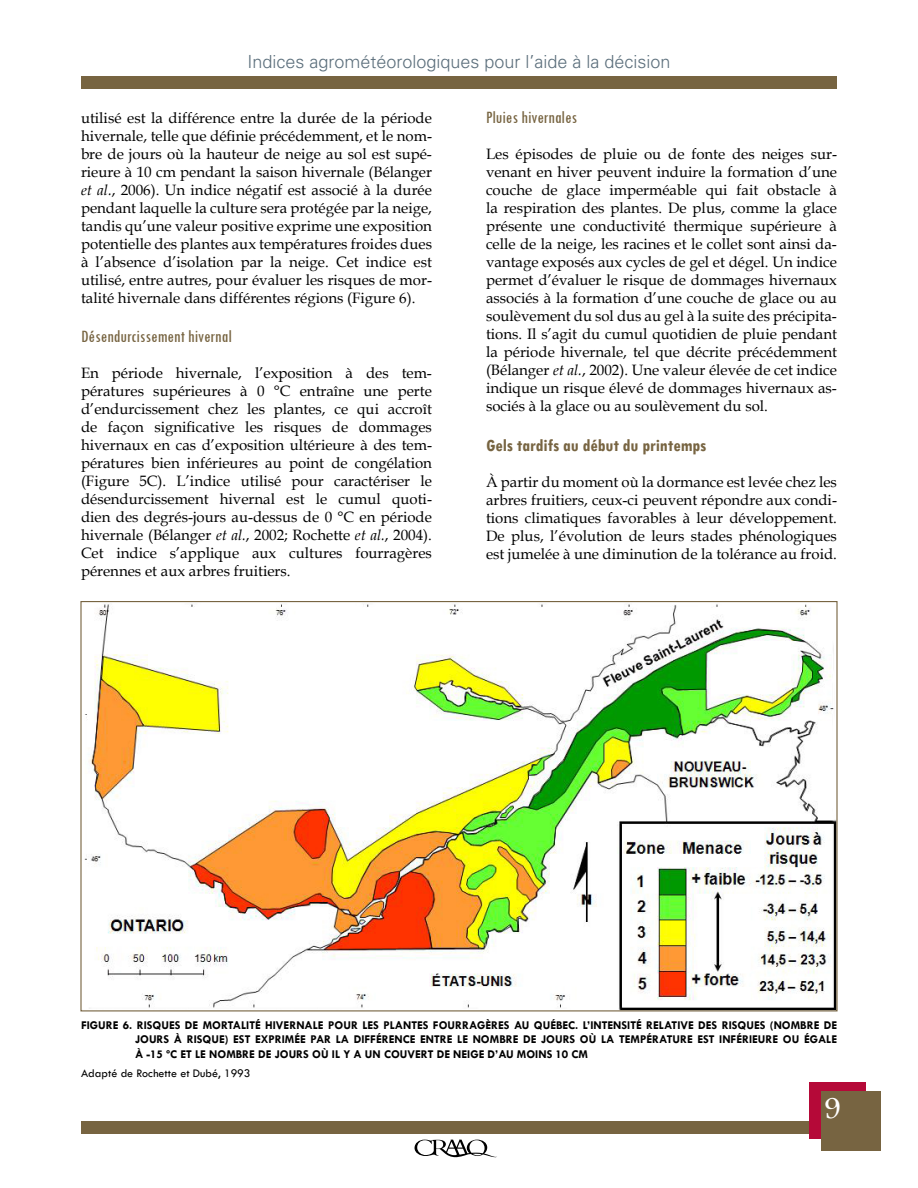
<style>
.page{position:relative;width:918px;height:1188px;background:#fff}
.page>*{position:absolute;margin:0;border:0;box-sizing:border-box;transform-origin:0 0}
.t1{font:31.5px "Footlight MT Light";color:#fff}
.t2{font:300 18px "Univers";color:#5c6f7c}
.t3{font:condensed 18px "Tw Cen";color:#776441}
.t4{font:700 condensed 18px "Tw Cen";color:#776441}
.t5{font:15px/18px "Book Antiqua";color:#000;text-align:justify}
.t6{font:700 12px/14.4px "Tw Cen";color:#000;text-align:justify}
.t7{font:12px "Tw Cen";color:#000}
.s1{font-style:italic}
</style>
<div class="page">
<div style="left:81px;top:76px;width:756px;height:13px;background:#776441"></div>
<div style="left:81px;top:1122px;width:756px;height:12px;background:#776441"></div>
<svg style="left:415px;top:1140px;width:82px;height:17px"></svg>
<div style="left:809px;top:1083px;width:56px;height:56px;background:#b50938"></div>
<div style="left:821px;top:1092px;width:59px;height:59px;background:#776441"></div>
<img style="left:84px;top:604px;width:752px;height:405px">
<p class="t2" style="left:247px;top:51px;width:425px">Indices agrométéorologiques pour l’aide à la décision</p>
<p class="t5" style="left:81px;top:108px;width:353px">utilisé est la différence entre la durée de la période hivernale, telle que définie précédemment, et le nom&shy;bre de jours où la hauteur de neige au sol est supé&shy;rieure à 10 cm pendant la saison hivernale (Bélanger <span class="s1">et al.</span>, 2006). Un indice négatif est associé à la durée pendant laquelle la culture sera protégée par la neige, tandis qu’une valeur positive exprime une exposition potentielle des plantes aux températures froides dues à l’absence d’isolation par la neige. Cet indice est utilisé, entre autres, pour évaluer les risques de mor&shy;talité hivernale dans différentes régions (Figure 6).</p>
<p class="t3" style="left:81px;top:326px;width:152px">Désendurcissement hivernal</p>
<p class="t5" style="left:81px;top:364px;width:353px">En période hivernale, l’exposition à des tem&shy;pératures supérieures à 0 °C entraîne une perte d’endurcissement chez les plantes, ce qui accroît de façon significative les risques de dommages hivernaux en cas d’exposition ultérieure à des tem&shy;pératures bien inférieures au point de congélation (Figure 5C). L’indice utilisé pour caractériser le désendurcissement hivernal est le cumul quoti&shy;dien des degrés-jours au-dessus de 0 °C en période hivernale (Bélanger <span class="s1">et al.</span>, 2002; Rochette <span class="s1">et al.</span>, 2004).<br>Cet indice s’applique aux cultures fourragères pérennes et aux arbres fruitiers.</p>
<p class="t3" style="left:486px;top:107px;width:93px">Pluies hivernales</p>
<p class="t5" style="left:486px;top:145px;width:353px">Les épisodes de pluie ou de fonte des neiges sur&shy;venant en hiver peuvent induire la formation d’une couche de glace imperméable qui fait obstacle à la respiration des plantes. De plus, comme la glace présente une conductivité thermique supérieure à celle de la neige, les racines et le collet sont ainsi da&shy;vantage exposés aux cycles de gel et dégel. Un indice permet d’évaluer le risque de dommages hivernaux associés à la formation d’une couche de glace ou au soulèvement du sol dus au gel à la suite des précipita&shy;tions. Il s’agit du cumul quotidien de pluie pendant la période hivernale, tel que décrite précédemment (Bélanger <span class="s1">et al.</span>, 2002). Une valeur élevée de cet indice indique un risque élevé de dommages hivernaux as&shy;sociés à la glace ou au soulèvement du sol.</p>
<p class="t4" style="left:486px;top:435px;width:222px">Gels tardifs au début du printemps</p>
<p class="t5" style="left:486px;top:473px;width:353px">À partir du moment où la dormance est levée chez les arbres fruitiers, ceux-ci peuvent répondre aux condi&shy;tions climatiques favorables à leur développement.<br>De plus, l’évolution de leurs stades phénologiques est jumelée à une diminution de la tolérance au froid.</p>
<p class="t6" style="left:135px;top:1018px;width:704px;text-indent:-54px">FIGURE 6. RISQUES DE MORTALITÉ HIVERNALE POUR LES PLANTES FOURRAGÈRES AU QUÉBEC. L’INTENSITÉ RELATIVE DES RISQUES (NOMBRE DE JOURS À RISQUE) EST EXPRIMÉE PAR LA DIFFÉRENCE ENTRE LE NOMBRE DE JOURS OÙ LA TEMPÉRATURE EST INFÉRIEURE OU ÉGALE À -15 ºC ET LE NOMBRE DE JOURS OÙ IL Y A UN COUVERT DE NEIGE D’AU MOINS 10 CM</p>
<p class="t7" style="left:81px;top:1066px;width:171px">Adapté de Rochette et Dubé, 1993</p>
<h1 class="t1" style="left:824px;top:1089px;width:19px">9</h1>
</div>
